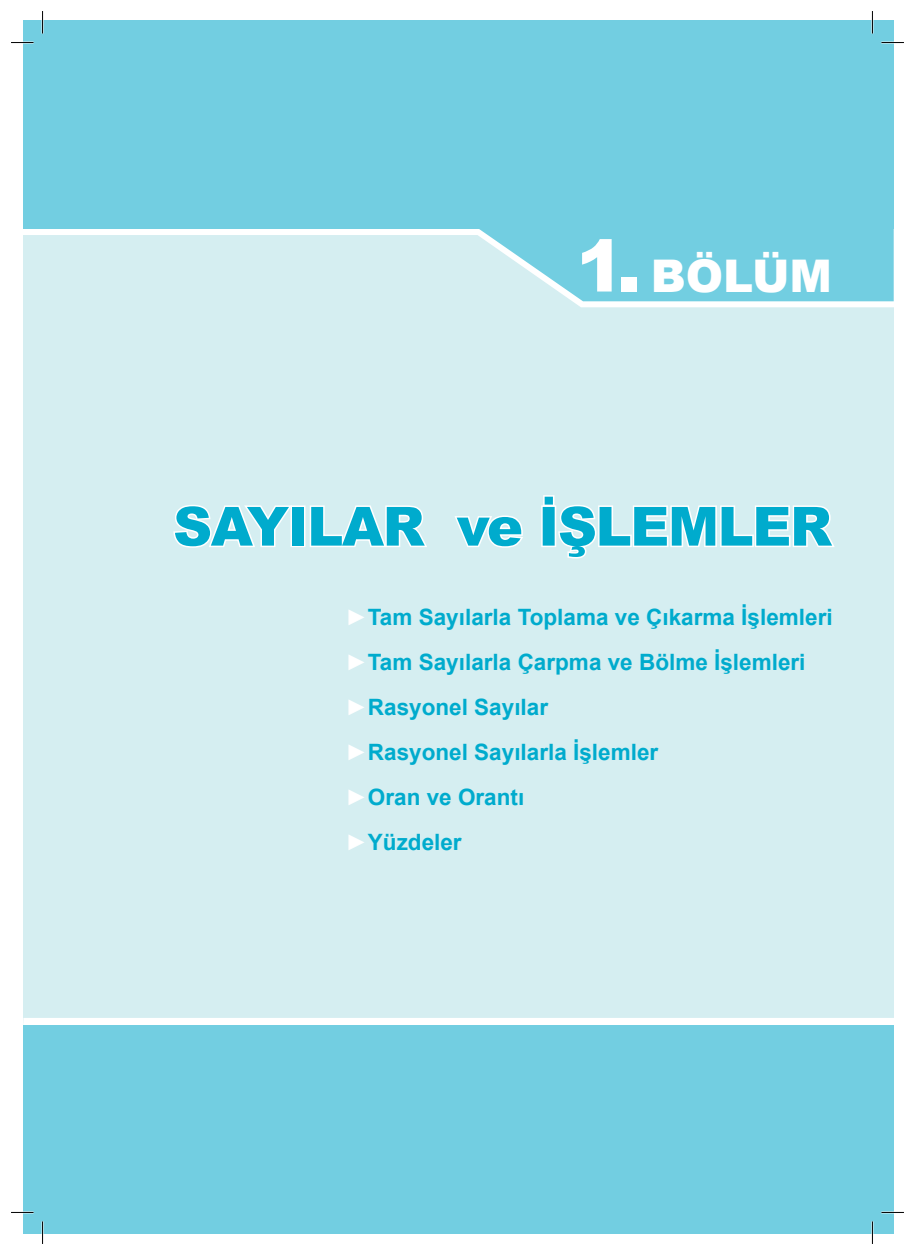
<style>
.page{position:relative;width:915px;height:1255px;background:#fff}
.page>*{position:absolute;margin:0;border:0;box-sizing:border-box;transform-origin:0 0}
.t1{font:900 54px "Arial";letter-spacing:-.025em;color:#00abcd}
.t2{font:900 45px "Arial";color:#fff}
.t3{font:700 22.5px/45px "Arial";color:#00abcd}
.s1{font-size:72px}
.s2{color:#fff}
</style>
<div class="page">
<div style="left:23px;top:21px;width:870px;height:1004px;background:#d5eef1"></div>
<svg style="left:23px;top:1017px;width:871px;height:24px;background:#f9fcfd"></svg>
<svg style="left:23px;top:221px;width:871px;height:86px"></svg>
<div style="left:23px;top:20px;width:870px;height:208px;background:#72cee1"></div>
<svg style="left:173px;top:505px;width:117px;height:43px"></svg>
<div style="left:290px;top:505px;width:15px;height:42px;border:3px solid #fff"></div>
<svg style="left:309px;top:505px;width:118px;height:42px"></svg>
<svg style="left:454px;top:515px;width:69px;height:33px"></svg>
<svg style="left:541px;top:495px;width:294px;height:64px"></svg>
<div style="left:23px;top:1025px;width:870px;height:208px;background:#72cee1"></div>
<hr style="left:11px;top:1211px;width:23px;height:2px;background:#fff">
<hr style="left:881px;top:1211px;width:22px;height:2px;background:#fff">
<hr style="left:871px;top:11px;width:2px;height:23px;background:#fff">
<hr style="left:871px;top:1221px;width:2px;height:22px;background:#fff">
<svg style="left:11px;top:42px;width:23px;height:1px"></svg>
<svg style="left:881px;top:42px;width:22px;height:1px"></svg>
<svg style="left:11px;top:1212px;width:23px;height:1px"></svg>
<svg style="left:881px;top:1212px;width:22px;height:1px"></svg>
<svg style="left:42px;top:11px;width:1px;height:23px"></svg>
<svg style="left:42px;top:1221px;width:1px;height:22px"></svg>
<svg style="left:871px;top:11px;width:1px;height:23px"></svg>
<svg style="left:871px;top:1221px;width:1px;height:22px"></svg>
<h2 class="t2" style="left:576px;top:243px;width:257px"><span class="s1">1.</span> BÖLÜM</h2>
<h1 class="t1" style="left:173px;top:487px;width:660px">SAYILAR ve İŞLEMLER</h1>
<p class="t3" style="left:345px;top:595px;width:488px"><span class="s2">►</span>Tam Sayılarla Toplama ve Çıkarma İşlemleri <span class="s2">►</span>Tam Sayılarla Çarpma ve Bölme İşlemleri <span class="s2">►</span>Rasyonel Sayılar<br><span class="s2">►</span>Rasyonel Sayılarla İşlemler<br><span class="s2">►</span>Oran ve Orantı<br><span class="s2">►</span>Yüzdeler</p>
</div>
